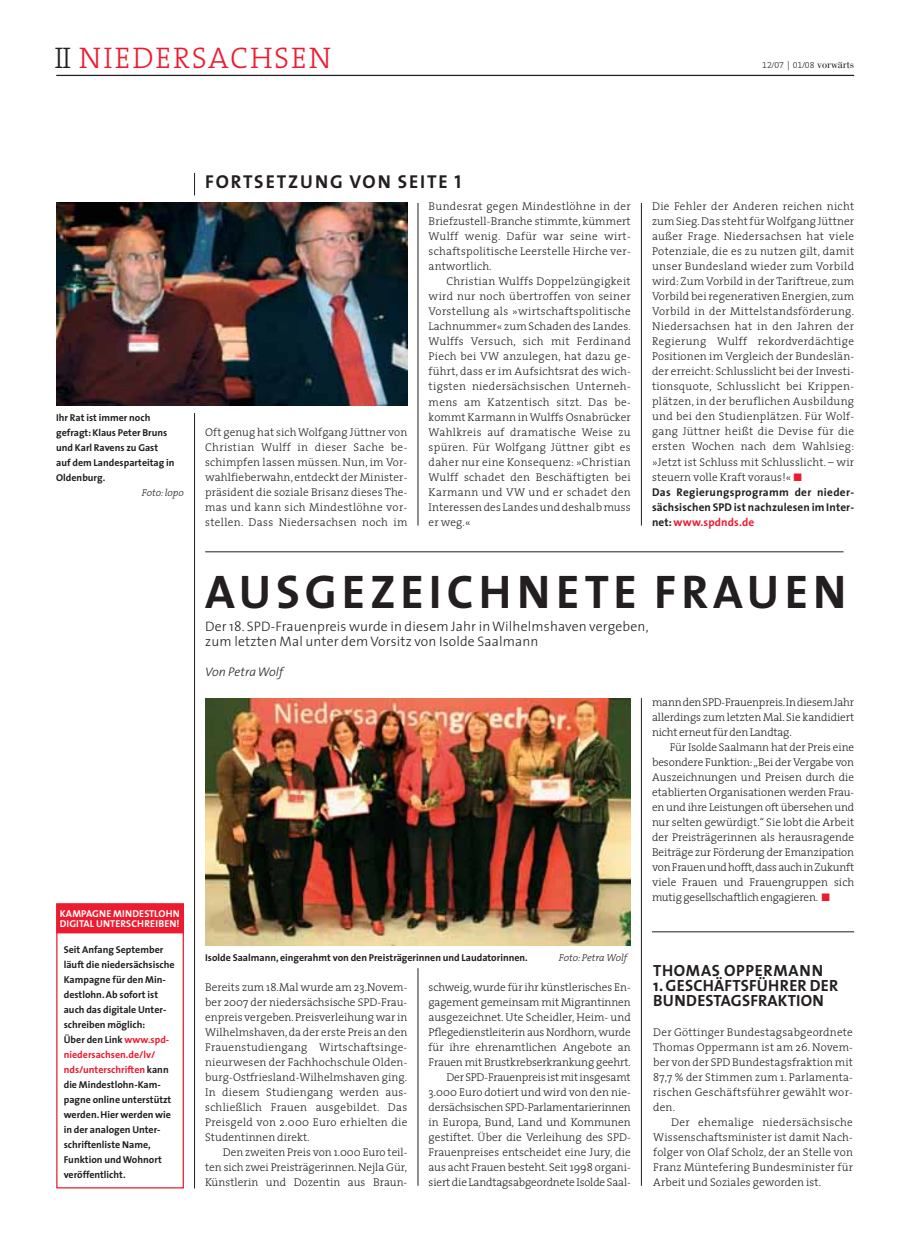
<style>
.page{position:relative;width:907px;height:1240px;background:#fff}
.page>*{position:absolute;margin:0;border:0;box-sizing:border-box;transform-origin:0 0}
.t1{font:700 47.5px "The Sans";letter-spacing:.105em;color:#231f20}
.t2{font:30px "The Serif Light Caps";letter-spacing:.06em;color:#ed1b2f}
.t3{font:700 18.75px "The Sans";letter-spacing:.1em;color:#231f20}
.t4{font:700 16.25px/15px "The Sans";letter-spacing:.01em;color:#231f20}
.t5{font:700 16.25px "The Sans";letter-spacing:.045em;color:#231f20}
.t6{font:300 13.75px/15px "The Sans";letter-spacing:.01em;color:#231f20}
.t7{font:italic 300 12.5px "The Sans";letter-spacing:.01em;color:#231f20}
.t8{font:300 11.25px/15px "The Serif";letter-spacing:.005em;color:#231f20;text-align:justify}
.t9{font:700 11.25px/15px "The Sans";letter-spacing:.01em;color:#231f20;text-align:justify}
.t10{font:700 10px/15px "The Sans";color:#231f20}
.t11{font:700 10px/10px "The Sans";letter-spacing:.01em;color:#fff}
.t12{font:italic 300 10px "The Serif";color:#231f20}
.t13{font:8.75px "The Serif Light Expert";color:#231f20}
.s1{color:#231f20}
.s2{font-family:"Bodoni";font-size:11.25px}
.s3{font-family:"The Sans Bold Caps";font-weight:400}
.s4{color:#ed1b2f}
</style>
<div class="page">
<div style="left:57px;top:904px;width:126px;height:28px;background:#ed1b2f"></div>
<div style="left:56px;top:903px;width:128px;height:30px;border:1px solid #ed1b2f"></div>
<hr style="left:56px;top:75px;width:797px;height:1px;background:#231f20">
<hr style="left:417px;top:203px;width:1px;height:322px;background:#231f20">
<hr style="left:641px;top:203px;width:1px;height:322px;background:#231f20">
<hr style="left:641px;top:698px;width:1px;height:487px;background:#231f20">
<hr style="left:194px;top:413px;width:1px;height:775px;background:#231f20">
<svg style="left:194px;top:173px;width:1px;height:22px"></svg>
<hr style="left:417px;top:968px;width:1px;height:217px;background:#231f20">
<img style="left:205px;top:698px;width:425px;height:247px">
<img style="left:57px;top:203px;width:350px;height:202px">
<div style="left:56px;top:903px;width:128px;height:285px;border:1px solid #ed1b2f"></div>
<hr style="left:205px;top:551px;width:638px;height:1px;background:#231f20">
<hr style="left:651px;top:931px;width:202px;height:1px;background:#231f20">
<h2 class="t2" style="left:54px;top:48px;width:278px"><span class="s1">II</span> NIEDERSACHSEN</h2>
<p class="t13" style="left:762px;top:61px;width:93px">12/07]01/08 <span class="s2">vorwärts</span></p>
<p class="t10" style="left:56px;top:410px;width:120px">Ihr Rat ist immer noch gefragt: Klaus Peter Bruns und Karl Ravens zu Gast auf dem Landesparteitag in<br>Oldenburg.</p>
<p class="t12" style="left:142px;top:486px;width:43px">Foto: lopo</p>
<h3 class="t3" style="left:205px;top:173px;width:257px">FORTSETZUNG VON SEITE <span class="s3">1</span></h3>
<p class="t8" style="left:205px;top:425px;width:204px">Oft genug hat sich Wolfgang Jüttner von Christian Wulff in dieser Sache be&shy;schimpfen lassen müssen. Nun, im Vor&shy;wahlfieberwahn, entdeckt der Minister&shy;präsident die soziale Brisanz dieses The&shy;mas und kann sich Mindestlöhne vor&shy;stellen. Dass Niedersachsen noch im</p>
<p class="t8" style="left:428px;top:200px;width:203px">Bundesrat gegen Mindestlöhne in der Briefzustell-Branche stimmte, kümmert Wulff wenig. Dafür war seine wirt&shy;schaftspolitische Leerstelle Hirche ver&shy;antwortlich.</p>
<p class="t8" style="left:428px;top:275px;width:204px;text-indent:18px">Christian Wulffs Doppelzüngigkeit wird nur noch übertroffen von seiner Vorstellung als »wirtschaftspolitische Lachnummer« zum Schaden des Landes.<br>Wulffs Versuch, sich mit Ferdinand Piech bei VW anzulegen, hat dazu ge&shy;führt, dass er im Aufsichtsrat des wich&shy;tigsten niedersächsischen Unterneh&shy;mens am Katzentisch sitzt. Das be&shy;kommt Karmann in Wulffs Osnabrücker Wahlkreis auf dramatische Weise zu spüren. Für Wolfgang Jüttner gibt es daher nur eine Konsequenz: »Christian Wulff schadet den Beschäftigten bei Karmann und VW und er schadet den Interessen des Landes und deshalb muss er weg.«</p>
<p class="t8" style="left:651px;top:200px;width:204px">Die Fehler der Anderen reichen nicht zum Sieg.Das steht für Wolfgang Jüttner außer Frage. Niedersachsen hat viele Potenziale, die es zu nutzen gilt, damit unser Bundesland wieder zum Vorbild wird: Zum Vorbild in der Tariftreue, zum Vorbild bei regenerativen Energien, zum Vorbild in der Mittelstandsförderung.<br>Niedersachsen hat in den Jahren der Regierung Wulff rekordverdächtige Positionen im Vergleich der Bundeslän&shy;der erreicht: Schlusslicht bei der Investi&shy;tionsquote, Schlusslicht bei Krippen&shy;plätzen, in der beruflichen Ausbildung und bei den Studienplätzen. Für Wolf&shy;gang Jüttner heißt die Devise für die ersten Wochen nach dem Wahlsieg: »Jetzt ist Schluss mit Schlusslicht. – wir steuern volle Kraft voraus!« <span class="s4">■</span></p>
<p class="t9" style="left:651px;top:485px;width:203px">Das Regierungsprogramm der nieder&shy;sächsischen SPD ist nachzulesen im Inter&shy;net:<span class="s4">www.spdnds.de</span></p>
<h1 class="t1" style="left:205px;top:571px;width:642px">AUSGEZEICHNETE FRAUEN</h1>
<p class="t6" style="left:205px;top:620px;width:444px">Der 18. SPD-Frauenpreis wurde in diesem Jahr in Wilhelmshaven vergeben, zum letzten Mal unter dem Vorsitz von Isolde Saalmann</p>
<p class="t7" style="left:205px;top:661px;width:80px">Von Petra Wolf</p>
<p class="t11" style="left:60px;top:909px;width:121px">KAMPAGNE MINDESTLOHN<br>DIGITAL UNTERSCHREIBEN!</p>
<p class="t10" style="left:64px;top:943px;width:112px">Seit Anfang September läuft die niedersächsische<br>Kampagne für den Min&shy;destlohn. Ab sofort ist auch das digitale Unter&shy;schreiben möglich:<br>Über den Link <span class="s4">www.spd&shy;niedersachsen.de/lv/ nds/unterschriften</span> kann die Mindestlohn-Kam&shy;pagne online unterstützt werden. Hier werden wie in der analogen Unter&shy;schriftenliste Name,<br>Funktion und Wohnort veröffentlicht.</p>
<p class="t10" style="left:205px;top:950px;width:324px">Isolde Saalmann, eingerahmt von den Preisträgerinnen und Laudatorinnen.</p>
<p class="t12" style="left:558px;top:951px;width:70px">Foto: Petra Wolf</p>
<p class="t8" style="left:428px;top:980px;width:203px;text-align:right">schweig, wurde für ihr künstlerisches En&shy;gagement gemeinsam mit Migrantinnen ausgezeichnet. Ute Scheidler, Heim- und Pflegedienstleiterin aus Nordhorn, wurde für ihre ehrenamtlichen Angebote an Frauen mit Brustkrebserkrankung geehrt.<br>Der SPD-Frauenpreis ist mit insgesamt 3.000 Euro dotiert und wird von den nie&shy;dersächsischen SPD-Parlamentarierinnen in Europa, Bund, Land und Kommunen gestiftet. Über die Verleihung des SPD-Frauenpreises entscheidet eine Jury, die aus acht Frauen besteht. Seit 1998 organi&shy;siert die Landtagsabgeordnete Isolde Saal-</p>
<p class="t8" style="left:205px;top:980px;width:204px">Bereits zum 18.Mal wurde am 23.Novem&shy;ber 2007 der niedersächsische SPD-Frau&shy;enpreis vergeben.Preisverleihung war in Wilhelmshaven,da der erste Preis an den Frauenstudiengang Wirtschaftsinge&shy;nieurwesen der Fachhochschule Olden&shy;burg-Ostfriesland-Wilhelmshaven ging.<br>In diesem Studiengang werden aus&shy;schließlich Frauen ausgebildet. Das Preisgeld von 2.000 Euro erhielten die Studentinnen direkt.</p>
<p class="t8" style="left:205px;top:1145px;width:203px;text-indent:18px">Den zweiten Preis von 1.000 Euro teil&shy;ten sich zwei Preisträgerinnen. Nejla Gür, Künstlerin und Dozentin aus Braun-</p>
<p class="t8" style="left:651px;top:695px;width:203px">mann den SPD-Frauenpreis.In diesem Jahr allerdings zum letzten Mal. Sie kandidiert nicht erneut für den Landtag.</p>
<p class="t8" style="left:651px;top:740px;width:203px;text-indent:18px">Für Isolde Saalmann hat der Preis eine besondere Funktion:„Bei der Vergabe von Auszeichnungen und Preisen durch die etablierten Organisationen werden Frau&shy;en und ihre Leistungen oft übersehen und nur selten gewürdigt.“ Sie lobt die Arbeit der Preisträgerinnen als herausragende Beiträge zur Förderung der Emanzipation von Frauen und hofft,dass auch in Zukunft viele Frauen und Frauengruppen sich mutig gesellschaftlich engagieren. <span class="s4">■</span></p>
<h3 class="t5" style="left:653px;top:963px;width:171px">THOMAS OPPERMANN</h3>
<h3 class="t4" style="left:653px;top:978px;width:186px">1. GESCHÄFTSFÜHRER DER<br>BUNDESTAGSFRAKTION</h3>
<p class="t8" style="left:653px;top:1025px;width:201px">Der Göttinger Bundestagsabgeordnete Thomas Oppermann ist am 26. Novem&shy;ber von der SPD Bundestagsfraktion mit 87,7 % der Stimmen zum 1. Parlamenta&shy;rischen Geschäftsführer gewählt wor&shy;den.</p>
<p class="t8" style="left:653px;top:1115px;width:201px;text-indent:18px">Der ehemalige niedersächsische Wissenschaftsminister ist damit Nach&shy;folger von Olaf Scholz, der an Stelle von Franz Müntefering Bundesminister für Arbeit und Soziales geworden ist.</p>
</div>
